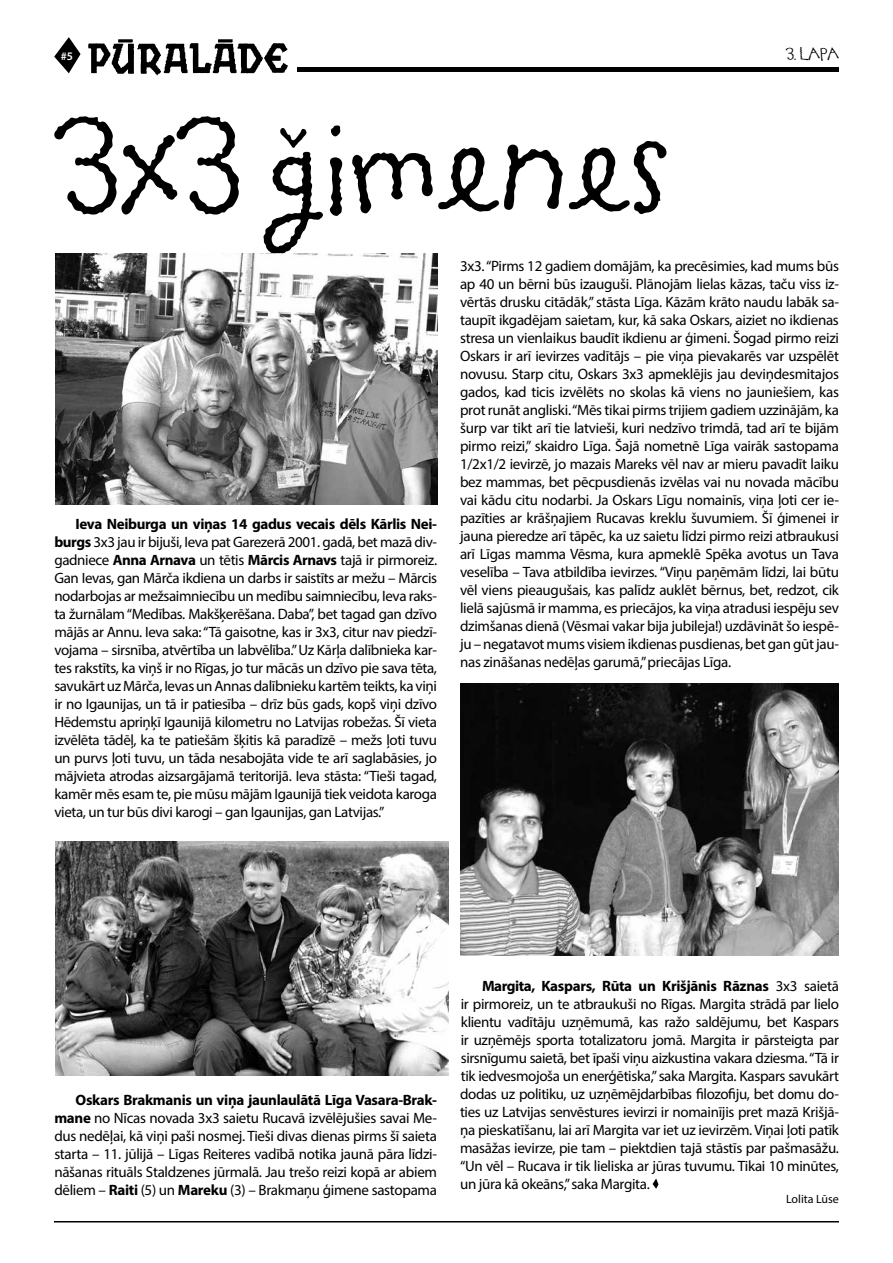
<style>
.page{position:relative;width:893px;height:1263px;background:#fff}
.page>*{position:absolute;margin:0;border:0;box-sizing:border-box;transform-origin:0 0}
.t1{font:120.75px "Tapioca ITC";color:#000}
.t2{font:15px/18px "Myriad Pro";letter-spacing:-.02em;color:#000;text-align:justify}
.t3{font:15px "Tapioca ITC";color:#000}
.t4{font:12px "Myriad Pro";color:#000}
.t5{font:600 11.55px "Myriad Pro";color:#fff}
.s1{font-weight:700}
</style>
<div class="page">
<svg style="left:653px;top:1178px;width:5px;height:11px"></svg>
<svg style="left:54px;top:37px;width:27px;height:36px"></svg>
<div style="left:298px;top:67px;width:541px;height:5px;background:#000"></div>
<svg style="left:88px;top:39px;width:200px;height:37px"></svg>
<hr style="left:54px;top:1221px;width:785px;height:1px;background:#000">
<img style="left:460px;top:683px;width:379px;height:272px">
<img style="left:56px;top:253px;width:381px;height:252px">
<img style="left:56px;top:841px;width:392px;height:235px">
<p class="t5" style="left:61px;top:49px;width:14px">#5</p>
<p class="t3" style="left:786px;top:44px;width:54px">3. LAPA</p>
<h1 class="t1" style="left:56px;top:88px;width:613px">3x3 ģimenes</h1>
<p class="t2" style="left:54px;top:514px;width:384px;text-indent:21px"><span class="s1">Ieva Neiburga un viņas 14 gadus vecais dēls Kārlis Nei&shy;burgs</span> 3x3 jau ir bijuši, Ieva pat Garezerā 2001. gadā, bet mazā div&shy;gadniece <span class="s1">Anna Arnava</span> un tētis <span class="s1">Mārcis Arnavs</span> tajā ir pirmoreiz.<br>Gan Ievas, gan Mārča ikdiena un darbs ir saistīts ar mežu – Mārcis nodarbojas ar mežsaimniecību un medību saimniecību, Ieva raks&shy;ta žurnālam “Medības. Makšķerēšana. Daba”, bet tagad gan dzīvo mājās ar Annu. Ieva saka: “Tā gaisotne, kas ir 3x3, citur nav piedzī&shy;vojama – sirsnība, atvērtība un labvēlība.” Uz Kārļa dalībnieka kar&shy;tes rakstīts, ka viņš ir no Rīgas, jo tur mācās un dzīvo pie sava tēta, savukārt uz Mārča, Ievas un Annas dalībnieku kartēm teikts, ka viņi ir no Igaunijas, un tā ir patiesība – drīz būs gads, kopš viņi dzīvo Hēdemstu apriņķī Igaunijā kilometru no Latvijas robežas. Šī vieta izvēlēta tādēļ, ka te patiešām šķitis kā paradīzē – mežs ļoti tuvu un purvs ļoti tuvu, un tāda nesabojāta vide te arī saglabāsies, jo mājvieta atrodas aizsargājamā teritorijā. Ieva stāsta: “Tieši tagad, kamēr mēs esam te, pie mūsu mājām Igaunijā tiek veidota karoga vieta, un tur būs divi karogi – gan Igaunijas, gan Latvijas.”</p>
<p class="t2" style="left:460px;top:256px;width:380px">3x3. “Pirms 12 gadiem domājām, ka precēsimies, kad mums būs ap 40 un bērni būs izauguši. Plānojām lielas kāzas, taču viss iz&shy;vērtās drusku citādāk,” stāsta Līga. Kāzām krāto naudu labāk sa&shy;taupīt ikgadējam saietam, kur, kā saka Oskars, aiziet no ikdienas stresa un vienlaikus baudīt ikdienu ar ģimeni. Šogad pirmo reizi Oskars ir arī ievirzes vadītājs – pie viņa pievakarēs var uzspēlēt novusu. Starp citu, Oskars 3x3 apmeklējis jau deviņdesmitajos gados, kad ticis izvēlēts no skolas kā viens no jauniešiem, kas prot runāt angliski. “Mēs tikai pirms trijiem gadiem uzzinājām, ka šurp var tikt arī tie latvieši, kuri nedzīvo trimdā, tad arī te bijām pirmo reizi,” skaidro Līga. Šajā nometnē Līga vairāk sastopama 1/2x1/2 ievirzē, jo mazais Mareks vēl nav ar mieru pavadīt laiku bez mammas, bet pēcpusdienās izvēlas vai nu novada mācību vai kādu citu nodarbi. Ja Oskars Līgu nomainīs, viņa ļoti cer ie&shy;pazīties ar krāšņajiem Rucavas kreklu šuvumiem. Šī ģimenei ir jauna pieredze arī tāpēc, ka uz saietu līdzi pirmo reizi atbraukusi arī Līgas mamma Vēsma, kura apmeklē Spēka avotus un Tava veselība – Tava atbildība ievirzes. “Viņu paņēmām līdzi, lai būtu vēl viens pieaugušais, kas palīdz auklēt bērnus, bet, redzot, cik lielā sajūsmā ir mamma, es priecājos, ka viņa atradusi iespēju sev dzimšanas dienā (Vēsmai vakar bija jubileja!) uzdāvināt šo iespē&shy;ju – negatavot mums visiem ikdienas pusdienas, bet gan gūt jau&shy;nas zināšanas nedēļas garumā,” priecājas Līga.</p>
<p class="t2" style="left:54px;top:1090px;width:384px;text-indent:21px"><span class="s1">Oskars Brakmanis un viņa jaunlaulātā Līga Vasara-Brak&shy;mane</span> no Nīcas novada 3x3 saietu Rucavā izvēlējušies savai Me&shy;dus nedēļai, kā viņi paši nosmej. Tieši divas dienas pirms šī saieta starta – 11. jūlijā – Līgas Reiteres vadībā notika jaunā pāra līdzi&shy;nāšanas rituāls Staldzenes jūrmalā. Jau trešo reizi kopā ar abiem dēliem – <span class="s1">Raiti</span> (5) un <span class="s1">Mareku</span> (3) – Brakmaņu ģimene sastopama</p>
<p class="t2" style="left:460px;top:976px;width:380px;text-indent:22px"><span class="s1">Margita, Kaspars, Rūta un Krišjānis Rāznas</span> 3x3 saietā ir pirmoreiz, un te atbraukuši no Rīgas. Margita strādā par lielo klientu vadītāju uzņēmumā, kas ražo saldējumu, bet Kaspars ir uzņēmējs sporta totalizatoru jomā. Margita ir pārsteigta par sirsnīgumu saietā, bet īpaši viņu aizkustina vakara dziesma. “Tā ir tik iedvesmojoša un enerģētiska,” saka Margita. Kaspars savukārt dodas uz politiku, uz uzņēmējdarbības filozofiju, bet domu do&shy;ties uz Latvijas senvēstures ievirzi ir nomainījis pret mazā Krišjā&shy;ņa pieskatīšanu, lai arī Margita var iet uz ievirzēm. Viņai ļoti patīk masāžas ievirze, pie tam – piektdien tajā stāstīs par pašmasāžu. “Un vēl – Rucava ir tik lieliska ar jūras tuvumu. Tikai 10 minūtes, un jūra kā okeāns,” saka Margita.</p>
<p class="t4" style="left:786px;top:1192px;width:54px">Lolita Lūse</p>
</div>
